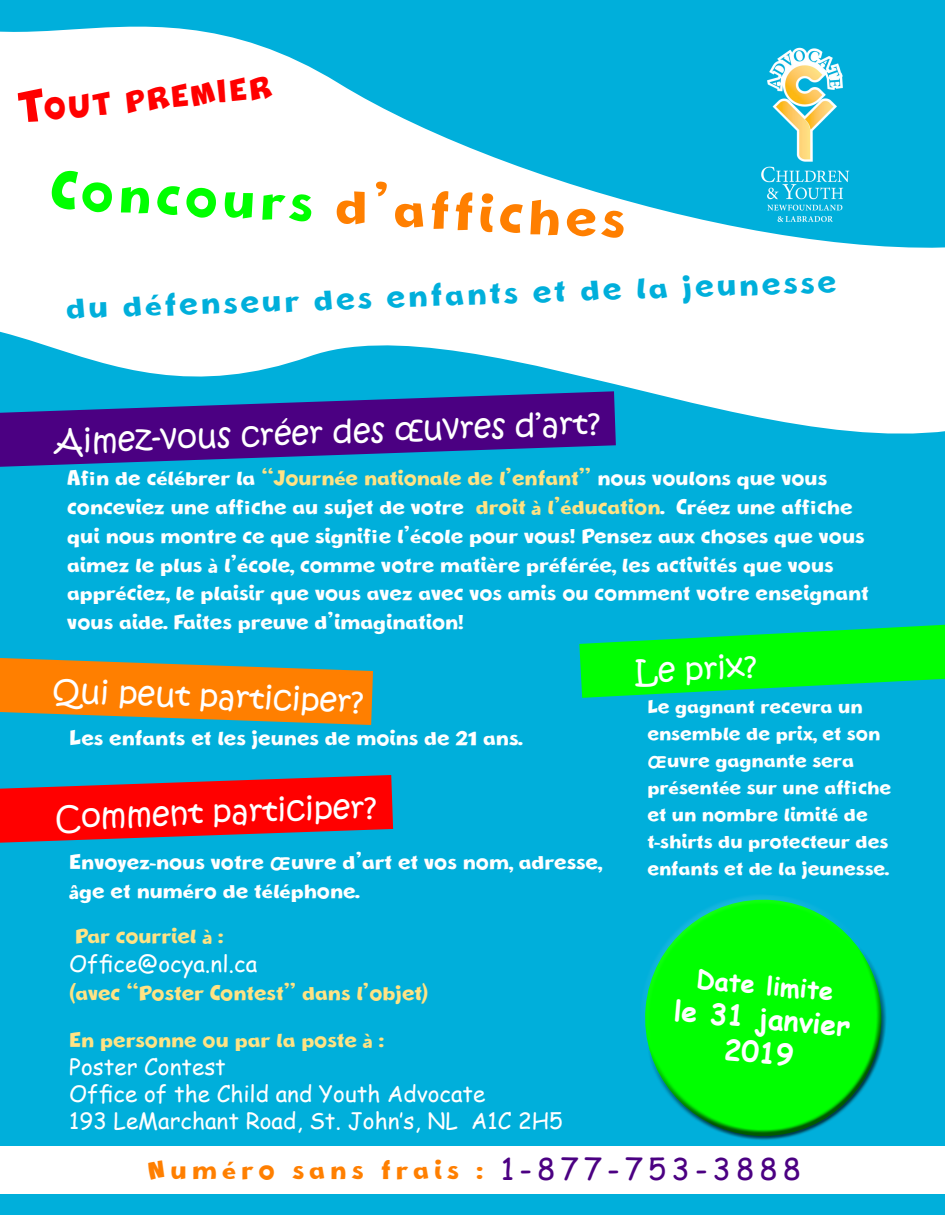
<style>
.page{position:relative;width:945px;height:1215px;background:#00afdb}
.page>*{position:absolute;margin:0;border:0;box-sizing:border-box;transform-origin:0 0}
.t1{font:60px "New Comic BD";color:#ff7f00}
.t2{font:36px "New Comic BD";color:#00afdb}
.t3{font:35.7px "New Comic BD";color:#f00}
.t4{font:31.5px "Kristen ITC";color:#fff}
.t5{font:30px "New Comic BD";letter-spacing:.17em;color:#ff7f00}
.t6{font:700 28.5px/34.2px "Comic Sans MS";color:#fff;text-align:center}
.t7{font:700 25.5px "Comic Sans MS";color:#fff}
.t8{font:24px/28.8px "New Comic BD";color:#fff}
.t9{font:24px "New Comic BD";color:#ffe384}
.t10{font:22.5px/27px "New Comic BD";color:#fff}
.t11{font:22.5px "Comic Sans MS";color:#fff}
.s1{font-size:51px}
.s2{color:#0f0}
.s3{color:#ffe384}
.s4{font-size:21px}
.s5{font-family:"Comic Sans MS";font-weight:700;font-size:19.5px}
.s6{font-family:"Comic Sans MS";font-weight:700;font-size:21px}
.s7{font-family:"Comic Sans MS";color:#4b0082}
</style>
<div class="page">
<div style="left:0;top:1147px;width:945px;height:47px;background:#fff"></div>
<svg style="left:35px;top:342px;width:910px;height:92px"></svg>
<svg style="left:0;top:26px;width:945px;height:316px"></svg>
<svg style="left:681px;top:895px;width:159px;height:33px"></svg>
<svg style="left:640px;top:928px;width:253px;height:219px;fill:#0f0"></svg>
<img style="left:738px;top:37px;width:134px;height:196px">
<svg style="left:0;top:391px;width:616px;height:76px;fill:#4b0082"></svg>
<svg style="left:579px;top:625px;width:366px;height:73px"></svg>
<svg style="left:0;top:658px;width:373px;height:67px"></svg>
<svg style="left:0;top:775px;width:393px;height:68px"></svg>
<p class="t3" style="left:17px;top:95px;width:256px;rotate:-6deg"><span class="s1">T</span>out premier</p>
<p class="t1" style="left:52px;top:160px;width:577px;rotate:3deg"><span class="s2">Concours</span> d’affiches</p>
<p class="t2" style="left:65px;top:290px;width:772px;rotate:-2deg">du défenseur des enfants et de la jeunesse</p>
<p class="t4" style="left:54px;top:422px;width:547px;rotate:-2deg">Aimez-vous créer des œuvres d’art?</p>
<p class="t8" style="left:67px;top:464px;width:803px">Afin de célébrer la <span class="s3">“Journée nationale de l’enfant”</span> nous voulons que vous conceviez une affiche au sujet de votre <span class="s3">droit à l’éducation</span>. Créez une affiche qui nous montre ce que signifie l’école pour vous! Pensez aux choses que vous aimez le plus à l’école, comme votre matière préférée, les activités que vous appréciez, le plaisir que vous avez avec vos amis ou comment votre enseignant vous aide. Faites preuve d’imagination!</p>
<p class="t4" style="left:634px;top:652px;width:124px;rotate:-3deg">Le prix?</p>
<p class="t4" style="left:54px;top:671px;width:312px;rotate:2deg">Qui peut participer?</p>
<p class="t10" style="left:647px;top:694px;width:245px"><span class="s4">L</span>e gagnant recevra un ensemble de prix, et son <span class="s5">œ</span>uvre gagnante sera présentée sur une affiche et un nombre limité de t-shirts du protecteur des enfants et de la jeunesse.</p>
<p class="t8" style="left:69px;top:724px;width:455px">Les enfants et les jeunes de moins de 21 ans.</p>
<p class="t4" style="left:54px;top:798px;width:323px;rotate:-2deg">Comment participer?</p>
<p class="t8" style="left:69px;top:848px;width:534px">Envoyez-nous votre <span class="s6">œ</span>uvre d’art et vos nom, adresse, âge et numéro de téléphone.</p>
<p class="t9" style="left:75px;top:924px;width:150px">Par courriel à :</p>
<p class="t11" style="left:69px;top:948px;width:189px">Office@ocya.nl.ca</p>
<p class="t9" style="left:69px;top:981px;width:361px">(avec “Poster Contest” dans l’objet)</p>
<p class="t9" style="left:69px;top:1028px;width:316px">En personne ou par la poste à :</p>
<p class="t11" style="left:69px;top:1050px;width:158px">Poster Contest</p>
<p class="t11" style="left:69px;top:1077px;width:418px">Office of the Child and Youth Advocate</p>
<p class="t11" style="left:69px;top:1104px;width:495px">193 LeMarchant Road, St. John’s, NL A1C 2H5</p>
<p class="t5" style="left:147px;top:1155px;width:655px">Numéro sans frais : <span class="s7">1-877-753-3888</span></p>
<p class="t7" style="left:698px;top:960px;width:139px;rotate:5deg">Date limite</p>
<p class="t6" style="left:676px;top:992px;width:178px;rotate:5deg">le 31 janvier<br>2019</p>
</div>
